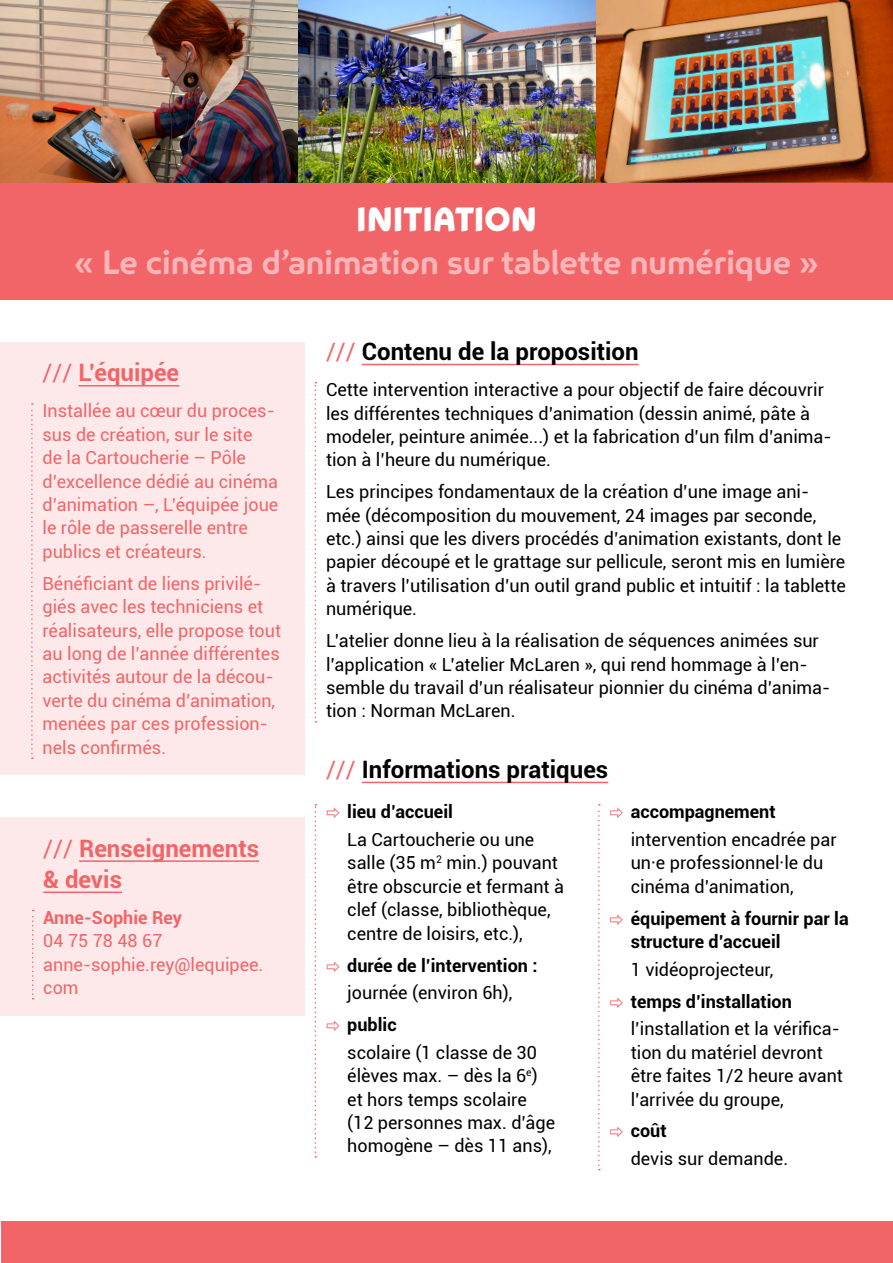
<style>
.page{position:relative;width:893px;height:1263px;background:#fff}
.page>*{position:absolute;margin:0;border:0;box-sizing:border-box;transform-origin:0 0}
.t1{font:700 34.5px "Animo";color:#f9b5b7}
.t2{font:900 34.5px "Animo";color:#fff}
.t3{font:700 24px "Roboto";color:#000}
.t4{font:700 24px/31.2px "Roboto";color:#f16568}
.t5{font:18px/23.4px "Roboto";color:#000}
.t6{font:18px/23.4px "Roboto";color:#f16568}
.t7{font:700 18px/27.6px "Roboto";color:#000;text-align:center}
.t8{font:700 18px "Roboto";color:#f16568}
.s1{font-weight:400}
.s2{font-weight:400;color:#f16568}
.s3{font-family:"Animo";color:#f16568}
.s4{font-weight:700}
.s5{font-family:"Animo";font-weight:400;color:#f16568}
</style>
<div class="page">
<div style="left:1px;top:1221px;width:891px;height:41px;background:#f16568"></div>
<div style="left:1px;top:817px;width:304px;height:198px;background:#fde9ea"></div>
<hr style="left:79px;top:860px;width:180px;height:2px;background:#f16568">
<hr style="left:43px;top:891px;width:79px;height:2px;background:#f16568">
<svg style="left:32px;top:910px;width:2px;height:89px"></svg>
<div style="left:0;top:342px;width:304px;height:433px;background:#fde9ea"></div>
<hr style="left:78px;top:385px;width:101px;height:1px;background:#f16568">
<svg style="left:31px;top:403px;width:2px;height:356px"></svg>
<img style="left:0;top:0;width:893px;height:183px">
<div style="left:0;top:183px;width:893px;height:116px;background:#f16568"></div>
<hr style="left:362px;top:364px;width:277px;height:1px;background:#f16568">
<svg style="left:315px;top:382px;width:1px;height:341px"></svg>
<hr style="left:362px;top:782px;width:246px;height:1px;background:#f16568">
<svg style="left:315px;top:804px;width:1px;height:353px"></svg>
<svg style="left:598px;top:804px;width:2px;height:366px"></svg>
<h1 class="t2" style="left:356px;top:198px;width:182px">INITIATION</h1>
<h1 class="t1" style="left:74px;top:241px;width:746px">« Le cinéma d’animation sur tablette numérique »</h1>
<h2 class="t4" style="left:43px;top:356px;width:138px"><span class="s1">///</span> L’équipée</h2>
<p class="t6" style="left:43px;top:399px;width:237px">Installée au cœur du proces&shy;sus de création, sur le site<br>de la Cartoucherie – Pôle d’excellence dédié au cinéma d’animation –, L’équipée joue le rôle de passerelle entre publics et créateurs.</p>
<p class="t6" style="left:43px;top:571px;width:240px">Bénéficiant de liens privilé&shy;giés avec les techniciens et réalisateurs, elle propose tout au long de l’année différentes activités autour de la décou&shy;verte du cinéma d’animation, menées par ces profession&shy;nels confirmés.</p>
<h2 class="t4" style="left:43px;top:831px;width:217px"><span class="s1">///</span> Renseignements &amp; devis</h2>
<p class="t8" style="left:43px;top:905px;width:140px">Anne-Sophie Rey</p>
<p class="t6" style="left:43px;top:929px;width:222px">04 75 78 48 67 anne-sophie.rey@lequipee. com</p>
<h2 class="t3" style="left:326px;top:334px;width:314px"><span class="s2">///</span> Contenu de la proposition</h2>
<p class="t5" style="left:326px;top:377px;width:507px">Cette intervention interactive a pour objectif de faire découvrir les différentes techniques d’animation (dessin animé, pâte à modeler, peinture animée...) et la fabrication d’un film d’anima&shy;tion à l’heure du numérique.</p>
<p class="t5" style="left:326px;top:479px;width:521px">Les principes fondamentaux de la création d’une image ani&shy;mée (décomposition du mouvement, 24 images par seconde, etc.) ainsi que les divers procédés d’animation existants, dont le papier découpé et le grattage sur pellicule, seront mis en lumière à travers l’utilisation d’un outil grand public et intuitif : la tablette numérique.</p>
<p class="t5" style="left:326px;top:628px;width:506px">L’atelier donne lieu à la réalisation de séquences animées sur l’application « L’atelier McLaren », qui rend hommage à l’en&shy;semble du travail d’un réalisateur pionnier du cinéma d’anima&shy;tion : Norman McLaren.</p>
<h2 class="t3" style="left:326px;top:752px;width:284px"><span class="s2">///</span> Informations pratiques</h2>
<p class="t5" style="left:347px;top:797px;width:189px;line-height:27.6px;text-indent:-21px"><span class="s3">⇨</span> <span class="s4">lieu d’accueil<br></span>La Cartoucherie ou une</p>
<p class="t5" style="left:347px;top:851px;width:218px">salle (35 m<sup>2</sup> min.) pouvant être obscurcie et fermant à clef (classe, bibliothèque, centre de loisirs, etc.),</p>
<p class="t7" style="left:326px;top:950px;width:213px"><span class="s5">⇨</span> durée de l’intervention : <span class="s1">journée (environ 6h),</span></p>
<p class="t5" style="left:347px;top:1010px;width:191px;line-height:27.6px;text-indent:-21px"><span class="s3">⇨</span> <span class="s4">public<br></span>scolaire (1 classe de 30</p>
<p class="t5" style="left:347px;top:1063px;width:209px">élèves max. – dès la 6<sup>e</sup>) et hors temps scolaire (12 personnes max. d’âge homogène – dès 11 ans),</p>
<p class="t5" style="left:631px;top:797px;width:207px;line-height:27.6px;text-indent:-21px"><span class="s3">⇨</span> <span class="s4">accompagnement </span>intervention encadrée par</p>
<p class="t5" style="left:631px;top:851px;width:194px">un·e professionnel·le du cinéma d’animation,</p>
<p class="t7" style="left:631px;top:906px;width:219px;line-height:23.4px;text-align:left;text-indent:-21px"><span class="s5">⇨</span> équipement à fournir par la structure d’accueil</p>
<p class="t7" style="left:609px;top:953px;width:184px;line-height:32px"><span class="s1">1 vidéoprojecteur,<br></span><span class="s5">⇨</span> temps d’installation</p>
<p class="t5" style="left:631px;top:1016px;width:214px">l’installation et la vérifica&shy;tion du matériel devront être faites 1/2 heure avant l’arrivée du groupe,</p>
<p class="t5" style="left:631px;top:1116px;width:159px;line-height:27.6px;text-indent:-21px"><span class="s3">⇨</span> <span class="s4">coût<br></span>devis sur demande.</p>
</div>
